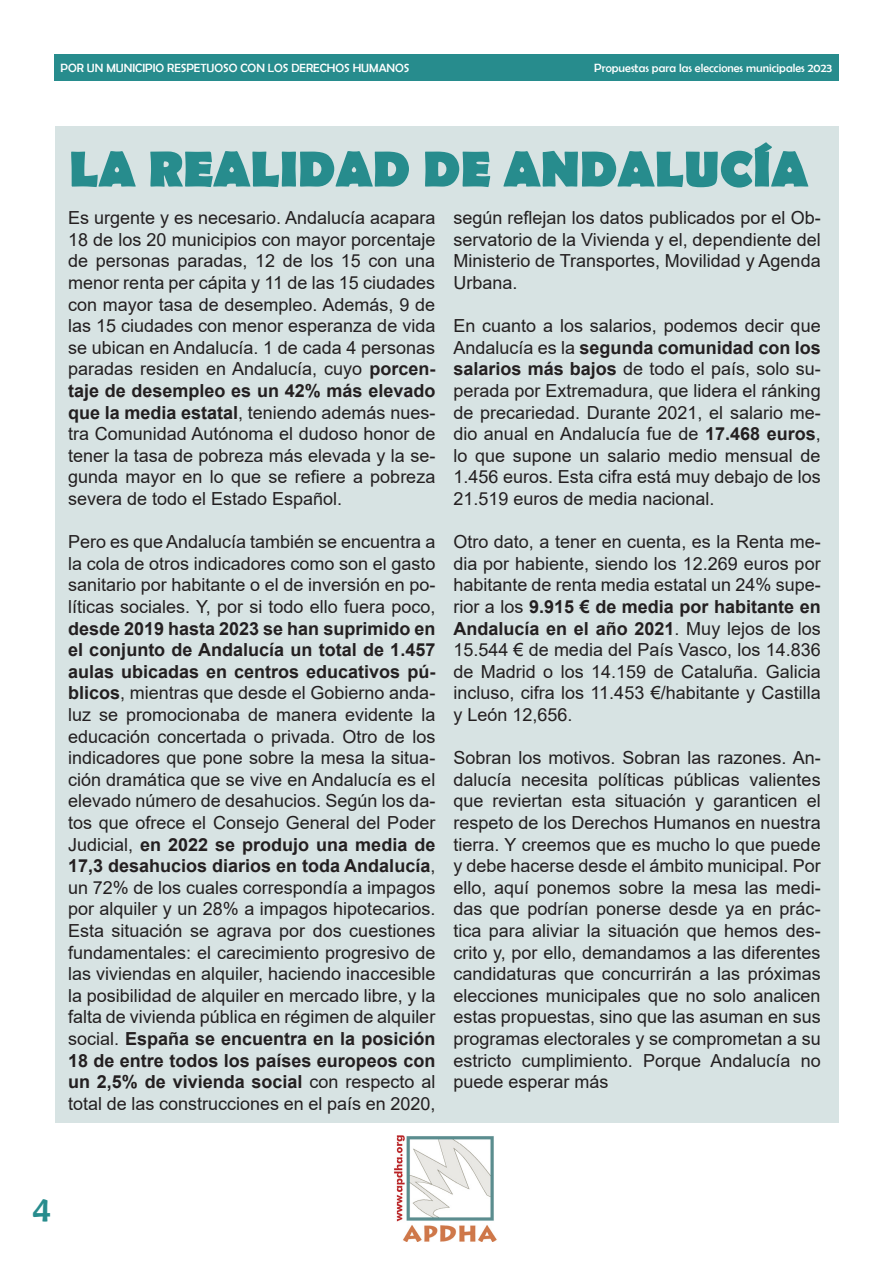
<style>
.page{position:relative;width:893px;height:1263px;background:#fff}
.page>*{position:absolute;margin:0;border:0;box-sizing:border-box;transform-origin:0 0}
.t1{font:700 51px "Berlin Sans FB";color:#278c8d}
.t2{font:36px "Berlin Sans FB";color:#278c8d}
.t3{font:18px/21.6px "Arial";color:#231f20;text-align:justify}
.t4{font:12px "Berlin Sans FB";color:#fff}
.s1{font-weight:700}
</style>
<div class="page">
<img style="left:394px;top:1135px;width:103px;height:107px">
<div style="left:54px;top:54px;width:785px;height:26px;background:#278c8d"></div>
<div style="left:55px;top:126px;width:783px;height:997px;background:#d7e3e3"></div>
<p class="t4" style="left:61px;top:61px;width:350px">POR UN MUNICIPIO RESPETUOSO CON LOS DERECHOS HUMANOS</p>
<p class="t4" style="left:594px;top:61px;width:239px">Propuestas para las elecciones municipales 2023</p>
<p class="t1" style="left:69px;top:140px;width:741px">LA REALIDAD DE ANDALUCÍA</p>
<p class="t3" style="left:68px;top:207px;width:369px">Es urgente y es necesario. Andalucía acapara 18 de los 20 municipios con mayor porcentaje de personas paradas, 12 de los 15 con una menor renta per cápita y 11 de las 15 ciudades con mayor tasa de desempleo. Además, 9 de las 15 ciudades con menor esperanza de vida se ubican en Andalucía. 1 de cada 4 personas paradas residen en Andalucía, cuyo <span class="s1">porcen&shy;taje de desempleo es un 42% más elevado que la media estatal</span>, teniendo además nues&shy;tra Comunidad Autónoma el dudoso honor de tener la tasa de pobreza más elevada y la se&shy;gunda mayor en lo que se refiere a pobreza severa de todo el Estado Español.</p>
<p class="t3" style="left:68px;top:531px;width:369px">Pero es que Andalucía también se encuentra a la cola de otros indicadores como son el gasto sanitario por habitante o el de inversión en po&shy;líticas sociales. Y, por si todo ello fuera poco, <span class="s1">desde 2019 hasta 2023 se han suprimido en el conjunto de Andalucía un total de 1.457 aulas ubicadas en centros educativos pú&shy;blicos</span>, mientras que desde el Gobierno anda&shy;luz se promocionaba de manera evidente la educación concertada o privada. Otro de los indicadores que pone sobre la mesa la situa&shy;ción dramática que se vive en Andalucía es el elevado número de desahucios. Según los da&shy;tos que ofrece el Consejo General del Poder Judicial, <span class="s1">en 2022 se produjo una media de 17,3 desahucios diarios en toda Andalucía</span>, un 72% de los cuales correspondía a impagos por alquiler y un 28% a impagos hipotecarios.<br>Esta situación se agrava por dos cuestiones fundamentales: el carecimiento progresivo de las viviendas en alquiler, haciendo inaccesible la posibilidad de alquiler en mercado libre, y la falta de vivienda pública en régimen de alquiler social. <span class="s1">España se encuentra en la posición 18 de entre todos los países europeos con un 2,5% de vivienda social</span> con respecto al total de las construcciones en el país en 2020,</p>
<p class="t3" style="left:453px;top:207px;width:369px">según reflejan los datos publicados por el Ob&shy;servatorio de la Vivienda y el, dependiente del Ministerio de Transportes, Movilidad y Agenda Urbana.</p>
<p class="t3" style="left:453px;top:315px;width:369px">En cuanto a los salarios, podemos decir que Andalucía es la <span class="s1">segunda comunidad con los salarios más bajos</span> de todo el país, solo su&shy;perada por Extremadura, que lidera el ránking de precariedad. Durante 2021, el salario me&shy;dio anual en Andalucía fue de <span class="s1">17.468 euros</span>, lo que supone un salario medio mensual de 1.456 euros. Esta cifra está muy debajo de los 21.519 euros de media nacional.</p>
<p class="t3" style="left:453px;top:531px;width:369px">Otro dato, a tener en cuenta, es la Renta me&shy;dia por habiente, siendo los 12.269 euros por habitante de renta media estatal un 24% supe&shy;rior a los <span class="s1">9.915 € de media por habitante en Andalucía en el año 2021</span>. Muy lejos de los 15.544 € de media del País Vasco, los 14.836 de Madrid o los 14.159 de Cataluña. Galicia incluso, cifra los 11.453 €/habitante y Castilla y León 12,656.</p>
<p class="t3" style="left:453px;top:747px;width:369px">Sobran los motivos. Sobran las razones. An&shy;dalucía necesita políticas públicas valientes que reviertan esta situación y garanticen el respeto de los Derechos Humanos en nuestra tierra. Y creemos que es mucho lo que puede y debe hacerse desde el ámbito municipal. Por ello, aquí ponemos sobre la mesa las medi&shy;das que podrían ponerse desde ya en prác&shy;tica para aliviar la situación que hemos des&shy;crito y, por ello, demandamos a las diferentes candidaturas que concurrirán a las próximas elecciones municipales que no solo analicen estas propuestas, sino que las asuman en sus programas electorales y se comprometan a su estricto cumplimiento. Porque Andalucía no puede esperar más</p>
<p class="t2" style="left:33px;top:1188px;width:19px">4</p>
</div>
